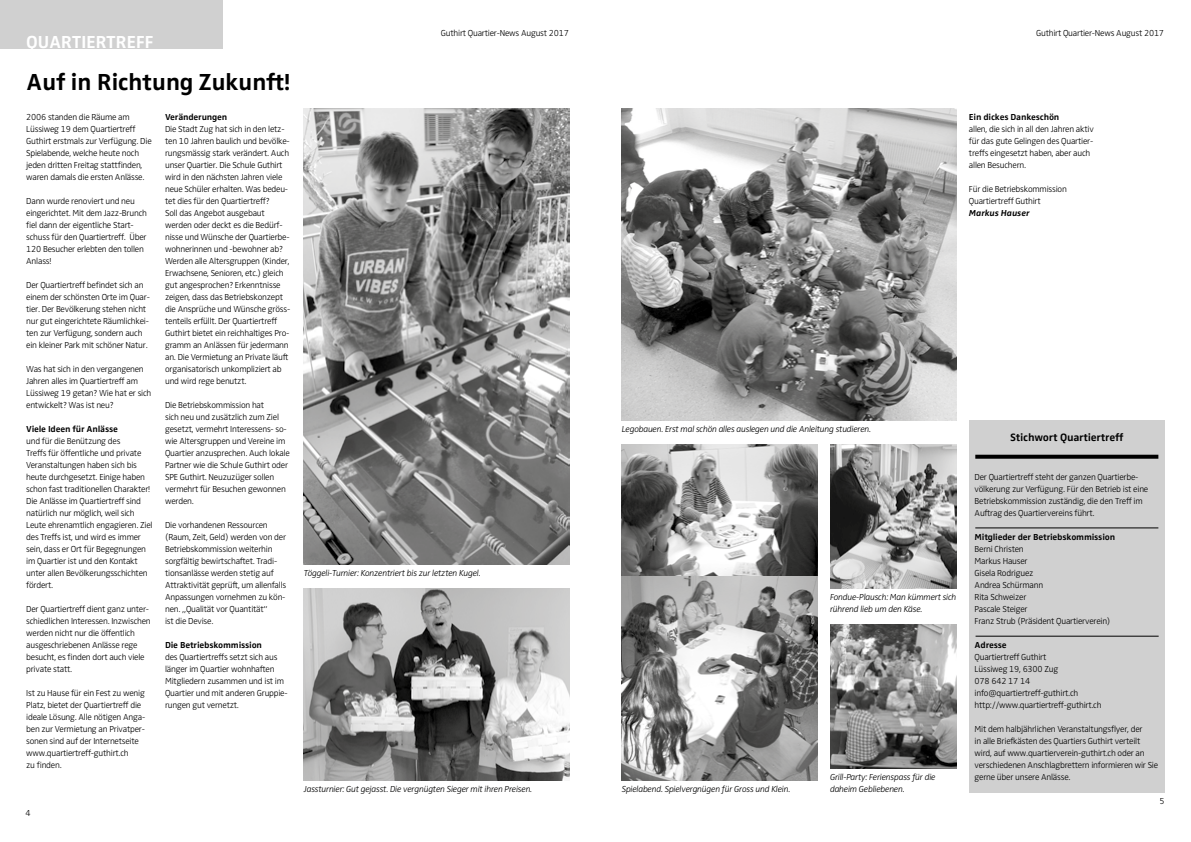
<style>
.page{position:relative;width:1191px;height:842px;background:#fff}
.page>*{position:absolute;margin:0;border:0;box-sizing:border-box;transform-origin:0 0}
.t1{font:700 24px "Zwo Corr";letter-spacing:-.025em;color:#000}
.t2{font:700 18px "Zwo Corr";color:#fff}
.t3{font:700 11px "Zwo Corr";letter-spacing:-.025em;color:#000}
.t4{font:300 9px/12px "Zwo";letter-spacing:-.025em;color:#000}
.t5{font:italic 300 9px/12px "Zwo";letter-spacing:-.025em;color:#000}
.t6{font:700 9px "Zwo Corr";letter-spacing:-.025em;color:#000}
.t7{font:italic 700 9px "Zwo Corr";letter-spacing:-.025em;color:#000}
</style>
<div class="page">
<div style="left:969px;top:420px;width:195px;height:372px;background:#d0d0d0"></div>
<svg style="left:975px;top:455px;width:183px;height:4px"></svg>
<hr style="left:975px;top:528px;width:183px;height:1px;background:#000">
<hr style="left:975px;top:636px;width:183px;height:1px;background:#000">
<img style="left:830px;top:444px;width:126px;height:144px">
<img style="left:621px;top:108px;width:335px;height:312px">
<img style="left:830px;top:624px;width:126px;height:144px">
<img style="left:621px;top:444px;width:196px;height:336px">
<div style="left:0;top:0;width:222px;height:48px;background:#d0d0d0"></div>
<img style="left:304px;top:588px;width:265px;height:192px">
<img style="left:304px;top:108px;width:265px;height:456px">
<h2 class="t2" style="left:26px;top:31px;width:11px">quartiertreff</h2>
<h1 class="t1" style="left:26px;top:68px;width:266px">Auf in Richtung Zukunft!</h1>
<p class="t4" style="left:26px;top:111px;width:127px">2006 standen die Räume am<br>Lüssiweg 19 dem Quartiertreff<br>Guthirt erstmals zur Verfügung. Die<br>Spielabende, welche heute noch jeden dritten Freitag stattfinden, waren damals die ersten Anlässe.</p>
<p class="t4" style="left:26px;top:195px;width:122px">Dann wurde renoviert und neu eingerichtet. Mit dem Jazz-Brunch fiel dann der eigentliche Start&shy;schuss für den Quartiertreff. Über<br>120 Besucher erlebten den tollen<br>Anlass!</p>
<p class="t4" style="left:26px;top:279px;width:125px">Der Quartiertreff befindet sich an einem der schönsten Orte im Quar&shy;tier. Der Bevölkerung stehen nicht nur gut eingerichtete Räumlichkei&shy;ten zur Verfügung, sondern auch ein kleiner Park mit schöner Natur.</p>
<p class="t4" style="left:26px;top:363px;width:127px">Was hat sich in den vergangenen<br>Jahren alles im Quartiertreff am<br>Lüssiweg 19 getan? Wie hat er sich entwickelt? Was ist neu?</p>
<p class="t6" style="left:26px;top:424px;width:93px">Viele Ideen für Anlässe</p>
<p class="t4" style="left:26px;top:435px;width:128px">und für die Benützung des<br>Treffs für öffentliche und private<br>Veranstaltungen haben sich bis heute durchgesetzt. Einige haben schon fast traditionellen Charakter!<br>Die Anlässe im Quartiertreff sind natürlich nur möglich, weil sich<br>Leute ehrenamtlich engagieren. Ziel des Treffs ist, und wird es immer sein, dass er Ort für Begegnungen im Quartier ist und den Kontakt unter allen Bevölkerungsschichten fördert.</p>
<p class="t4" style="left:26px;top:603px;width:126px">Der Quartiertreff dient ganz unter&shy;schiedlichen Interessen. Inzwischen werden nicht nur die öffentlich ausgeschriebenen Anlässe rege besucht, es finden dort auch viele private statt.</p>
<p class="t4" style="left:26px;top:687px;width:120px">Ist zu Hause für ein Fest zu wenig<br>Platz, bietet der Quartiertreff die ideale Lösung. Alle nötigen Anga&shy;ben zur Vermietung an Privatper&shy;sonen sind auf der Internetseite www.quartiertreff-guthirt.ch<br>zu finden.</p>
<p class="t6" style="left:165px;top:112px;width:64px">Veränderungen</p>
<p class="t4" style="left:165px;top:123px;width:127px">Die Stadt Zug hat sich in den letz&shy;ten 10 Jahren baulich und bevölke&shy;rungsmässig stark verändert. Auch unser Quartier. Die Schule Guthirt wird in den nächsten Jahren viele neue Schüler erhalten. Was bedeu&shy;tet dies für den Quartiertreff?<br>Soll das Angebot ausgebaut werden oder deckt es die Bedürf&shy;nisse und Wünsche der Quartierbe&shy;wohnerinnen und -bewohner ab?<br>Werden alle Altersgruppen (Kinder, Erwachsene, Senioren, etc.) gleich gut angesprochen? Erkenntnisse zeigen, dass das Betriebskonzept die Ansprüche und Wünsche gröss&shy;tenteils erfüllt. Der Quartiertreff Guthirt bietet ein reichhaltiges Pro&shy;gramm an Anlässen für jedermann an. Die Vermietung an Private läuft organisatorisch unkompliziert ab und wird rege benutzt.</p>
<p class="t4" style="left:165px;top:399px;width:126px">Die Betriebskommission hat<br>sich neu und zusätzlich zum Ziel gesetzt, vermehrt Interessens- so&shy;wie Altersgruppen und Vereine im<br>Quartier anzusprechen. Auch lokale<br>Partner wie die Schule Guthirt oder<br>SPE Guthirt. Neuzuzüger sollen vermehrt für Besuchen gewonnen werden.</p>
<p class="t4" style="left:165px;top:519px;width:123px">Die vorhandenen Ressourcen (Raum, Zeit, Geld) werden von der<br>Betriebskommission weiterhin sorgfältig bewirtschaftet. Tradi&shy;tionsanlässe werden stetig auf<br>Attraktivität geprüft, um allenfalls<br>Anpassungen vornehmen zu kön&shy;nen. „Qualität vor Quantität“<br>ist die Devise.</p>
<p class="t6" style="left:165px;top:639px;width:99px">Die Betriebskommission</p>
<p class="t4" style="left:165px;top:651px;width:124px">des Quartiertreffs setzt sich aus länger im Quartier wohnhaften<br>Mitgliedern zusammen und ist im<br>Quartier und mit anderen Gruppie&shy;rungen gut vernetzt.</p>
<p class="t4" style="left:26px;top:807px;width:7px">4</p>
<p class="t4" style="left:441px;top:27px;width:129px">Guthirt Quartier-News August 2017</p>
<p class="t5" style="left:304px;top:567px;width:178px">Töggeli-Turnier: Konzentriert bis zur letzten Kugel.</p>
<p class="t5" style="left:304px;top:783px;width:230px">Jassturnier: Gut gejasst. Die vergnügten Sieger mit ihren Preisen.</p>
<p class="t4" style="left:1036px;top:27px;width:129px">Guthirt Quartier-News August 2017</p>
<p class="t6" style="left:969px;top:112px;width:92px">Ein dickes Dankeschön</p>
<p class="t4" style="left:969px;top:123px;width:126px">allen, die sich in all den Jahren aktiv für das gute Gelingen des Quartier&shy;treffs eingesetzt haben, aber auch allen Besuchern.</p>
<p class="t4" style="left:969px;top:183px;width:99px">Für die Betriebskommission<br>Quartiertreff Guthirt</p>
<p class="t7" style="left:969px;top:208px;width:62px">Markus Hauser</p>
<p class="t5" style="left:621px;top:423px;width:251px">Legobauen. Erst mal schön alles auslegen und die Anleitung studieren.</p>
<p class="t5" style="left:830px;top:591px;width:128px">Fondue-Plausch: Man kümmert sich rührend lieb um den Käse.</p>
<p class="t5" style="left:621px;top:783px;width:170px">Spielabend. Spielvergnügen für Gross und Klein.</p>
<p class="t5" style="left:830px;top:771px;width:107px">Grill-Party: Ferienspass für die daheim Gebliebenen.</p>
<p class="t3" style="left:1010px;top:431px;width:115px">Stichwort Quartiertreff</p>
<p class="t4" style="left:974px;top:471px;width:175px">Der Quartiertreff steht der ganzen Quartierbe&shy;völkerung zur Verfügung. Für den Betrieb ist eine Betriebskommission zuständig, die den Treff im Auftrag des Quartiervereins führt.</p>
<p class="t6" style="left:974px;top:532px;width:142px">Mitglieder der Betriebskommission</p>
<p class="t4" style="left:974px;top:543px;width:137px">Berni Christen<br>Markus Hauser<br>Gisela Rodriguez<br>Andrea Schürmann<br>Rita Schweizer<br>Pascale Steiger<br>Franz Strub (Präsident Quartierverein)</p>
<p class="t6" style="left:974px;top:640px;width:34px">Adresse</p>
<p class="t4" style="left:974px;top:651px;width:128px">Quartiertreff Guthirt<br>Lüssiweg 19, 6300 Zug<br>078 642 17 14 info@quartiertreff-guthirt.ch http://www.quartiertreff-guthirt.ch</p>
<p class="t4" style="left:974px;top:723px;width:185px">Mit dem halbjährlichen Veranstaltungsflyer, der<br>in alle Briefkästen des Quartiers Guthirt verteilt wird, auf www.quartierverein-guthirt.ch oder an verschiedenen Anschlagbrettern informieren wir Sie gerne über unsere Anlässe.</p>
<p class="t4" style="left:1159px;top:795px;width:7px">5</p>
</div>
